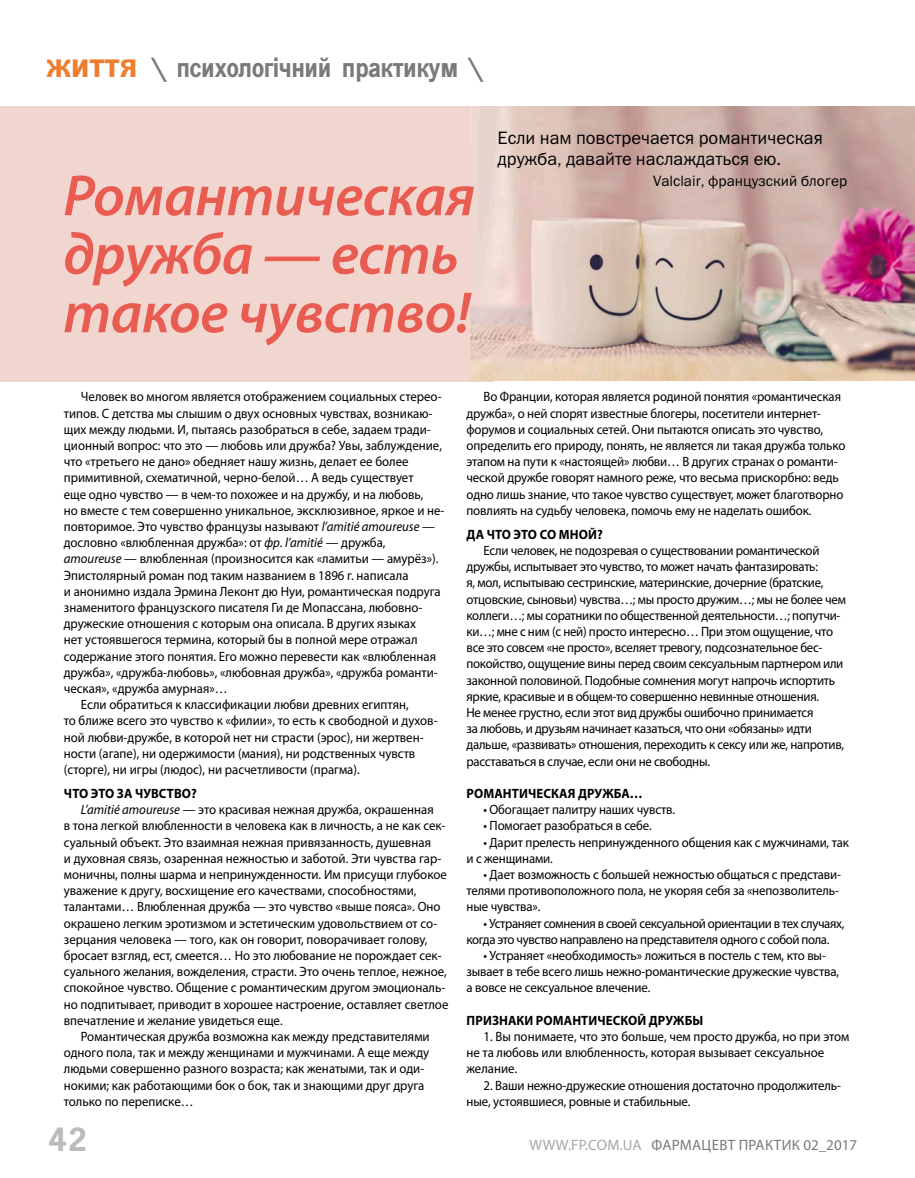
<style>
.page{position:relative;width:915px;height:1178px;background:#fff}
.page>*{position:absolute;margin:0;border:0;box-sizing:border-box;transform-origin:0 0}
.t1{font:italic 600 58.5px/58.5px "Myriad Pro";letter-spacing:-.01em;color:#e95c51}
.t2{font:700 34.5px "News Paper C";color:#babbbb}
.t3{font:700 28.5px "News Paper C";color:#7a7a7a}
.t4{font:18px/21px "Franklin Gothic Book ITC";color:#000}
.t5{font:15px "Franklin Gothic Book ITC";color:#000}
.t6{font:15px "Myriad Pro";letter-spacing:.02em;color:#a5a8a8}
.t7{font:15px "Myriad Pro";letter-spacing:.01em;color:#7a7a7a}
.t8{font:13.5px/16.2px "Myriad Pro";letter-spacing:-.005em;color:#000;scale:.95 1}
.t9{font:13.5px/16.2px "Myriad Pro";letter-spacing:-.03em;color:#000;scale:.95 1}
.t10{font:700 13.5px "Myriad Pro";letter-spacing:.01em;color:#000;scale:.95 1}
.s1{font-size:36px;color:#ee7e2f}
.s2{font-style:italic}
.s3{color:#7a7a7a}
</style>
<div class="page">
<div style="left:0;top:106px;width:493px;height:276px;background:#f1d6d0"></div>
<img style="left:471px;top:106px;width:443px;height:275px">
<h3 class="t3" style="left:47px;top:52px;width:435px"><span class="s1">життя</span> \ психологічний практикум \</h3>
<h1 class="t1" style="left:63px;top:165px;width:413px">Романтическая дружба — есть такое чувство!</h1>
<h3 class="t4" style="left:497px;top:127px;width:327px">Если нам повстречается романтическая дружба, давайте наслаждаться ею.</h3>
<p class="t5" style="left:653px;top:171px;width:195px">Valclair, французский блогер</p>
<p class="t8" style="left:81px;top:388px;width:381px">ЧЕЛОВЕК ВО МНОГОМ ЯВЛЯЕТСЯ ОТОБРАЖЕНИЕМ СОЦИАЛЬНЫХ СТЕРЕО-</p>
<p class="t8" style="left:64px;top:405px;width:389px">ТИПОВ. С ДЕТСТВА МЫ СЛЫШИМ О ДВУХ ОСНОВНЫХ ЧУВСТВАХ, ВОЗНИКАЮ-</p>
<p class="t8" style="left:64px;top:421px;width:387px">ЩИХ МЕЖДУ ЛЮДЬМИ. И, ПЫТАЯСЬ РАЗОБРАТЬСЯ В СЕБЕ, ЗАДАЕМ ТРАДИ-</p>
<p class="t8" style="left:64px;top:437px;width:399px">ЦИОННЫЙ ВОПРОС: ЧТО ЭТО — ЛЮБОВЬ ИЛИ ДРУЖБА? УВЫ, ЗАБЛУЖДЕНИЕ,</p>
<p class="t8" style="left:64px;top:453px;width:364px">ЧТО «ТРЕТЬЕГО НЕ ДАНО» ОБЕДНЯЕТ НАШУ ЖИЗНЬ, ДЕЛАЕТ ЕЕ БОЛЕЕ</p>
<p class="t8" style="left:64px;top:469px;width:369px">ПРИМИТИВНОЙ, СХЕМАТИЧНОЙ, ЧЕРНО-БЕЛОЙ… А ВЕДЬ СУЩЕСТВУЕТ</p>
<p class="t8" style="left:64px;top:486px;width:380px">ЕЩЕ ОДНО ЧУВСТВО — В ЧЕМ-ТО ПОХОЖЕЕ И НА ДРУЖБУ, И НА ЛЮБОВЬ,</p>
<p class="t8" style="left:64px;top:502px;width:402px">НО ВМЕСТЕ С ТЕМ СОВЕРШЕННО УНИКАЛЬНОЕ, ЭКСКЛЮЗИВНОЕ, ЯРКОЕ И НЕ-</p>
<p class="t8" style="left:64px;top:518px;width:392px">ПОВТОРИМОЕ. ЭТО ЧУВСТВО ФРАНЦУЗЫ НАЗЫВАЮТ <span class="s2">l’amitié amoureuse</span> —</p>
<p class="t8" style="left:64px;top:534px;width:340px">ДОСЛОВНО «ВЛЮБЛЕННАЯ ДРУЖБА»: ОТ <span class="s2">фр</span>. <span class="s2">l’amitié</span> — ДРУЖБА,</p>
<p class="t8" style="left:64px;top:550px;width:396px"><span class="s2">amoureuse</span> — ВЛЮБЛЕННАЯ (ПРОИЗНОСИТСЯ КАК «ЛАМИТЬИ — АМУРЁЗ»).</p>
<p class="t8" style="left:64px;top:567px;width:364px">ЭПИСТОЛЯРНЫЙ РОМАН ПОД ТАКИМ НАЗВАНИЕМ В 1896 Г. НАПИСАЛА</p>
<p class="t8" style="left:64px;top:583px;width:398px">И АНОНИМНО ИЗДАЛА ЭРМИНА ЛЕКОНТ ДЮ НУИ, РОМАНТИЧЕСКАЯ ПОДРУГА</p>
<p class="t8" style="left:64px;top:599px;width:379px">ЗНАМЕНИТОГО ФРАНЦУЗСКОГО ПИСАТЕЛЯ ГИ ДЕ МОПАССАНА, ЛЮБОВНО-</p>
<p class="t8" style="left:64px;top:615px;width:372px">ДРУЖЕСКИЕ ОТНОШЕНИЯ С КОТОРЫМ ОНА ОПИСАЛА. В ДРУГИХ ЯЗЫКАХ</p>
<p class="t8" style="left:64px;top:631px;width:374px">НЕТ УСТОЯВШЕГОСЯ ТЕРМИНА, КОТОРЫЙ БЫ В ПОЛНОЙ МЕРЕ ОТРАЖАЛ</p>
<p class="t8" style="left:64px;top:648px;width:393px">СОДЕРЖАНИЕ ЭТОГО ПОНЯТИЯ. ЕГО МОЖНО ПЕРЕВЕСТИ КАК «ВЛЮБЛЕННАЯ</p>
<p class="t8" style="left:64px;top:664px;width:395px">ДРУЖБА», «ДРУЖБА-ЛЮБОВЬ», «ЛЮБОВНАЯ ДРУЖБА», «ДРУЖБА РОМАНТИ-</p>
<p class="t8" style="left:64px;top:680px;width:174px">ЧЕСКАЯ», «ДРУЖБА АМУРНАЯ»…</p>
<p class="t8" style="left:81px;top:696px;width:346px">ЕСЛИ ОБРАТИТЬСЯ К КЛАССИФИКАЦИИ ЛЮБВИ ДРЕВНИХ ЕГИПТЯН,</p>
<p class="t8" style="left:64px;top:712px;width:395px">ТО БЛИЖЕ ВСЕГО ЭТО ЧУВСТВО К «ФИЛИИ», ТО ЕСТЬ К СВОБОДНОЙ И ДУХОВ-</p>
<p class="t8" style="left:64px;top:729px;width:380px">НОЙ ЛЮБВИ-ДРУЖБЕ, В КОТОРОЙ НЕТ НИ СТРАСТИ (ЭРОС), НИ ЖЕРТВЕН-</p>
<p class="t8" style="left:64px;top:745px;width:371px">НОСТИ (АГАПЕ), НИ ОДЕРЖИМОСТИ (МАНИЯ), НИ РОДСТВЕННЫХ ЧУВСТВ</p>
<p class="t8" style="left:64px;top:761px;width:313px">(СТОРГЕ), НИ ИГРЫ (ЛЮДОС), НИ РАСЧЕТЛИВОСТИ (ПРАГМА).</p>
<p class="t10" style="left:64px;top:784px;width:141px">Что это за чувство?</p>
<p class="t8" style="left:81px;top:801px;width:373px"><span class="s2">L’amitié amoureuse</span> — ЭТО КРАСИВАЯ НЕЖНАЯ ДРУЖБА, ОКРАШЕННАЯ</p>
<p class="t8" style="left:64px;top:817px;width:403px">В ТОНА ЛЕГКОЙ ВЛЮБЛЕННОСТИ В ЧЕЛОВЕКА КАК В ЛИЧНОСТЬ, А НЕ КАК СЕК-</p>
<p class="t8" style="left:64px;top:834px;width:388px">СУАЛЬНЫЙ ОБЪЕКТ. ЭТО ВЗАИМНАЯ НЕЖНАЯ ПРИВЯЗАННОСТЬ, ДУШЕВНАЯ</p>
<p class="t8" style="left:64px;top:850px;width:398px">И ДУХОВНАЯ СВЯЗЬ, ОЗАРЕННАЯ НЕЖНОСТЬЮ И ЗАБОТОЙ. ЭТИ ЧУВСТВА ГАР-</p>
<p class="t8" style="left:64px;top:866px;width:404px">МОНИЧНЫ, ПОЛНЫ ШАРМА И НЕПРИНУЖДЕННОСТИ. ИМ ПРИСУЩИ ГЛУБОКОЕ</p>
<p class="t8" style="left:64px;top:882px;width:372px">УВАЖЕНИЕ К ДРУГУ, ВОСХИЩЕНИЕ ЕГО КАЧЕСТВАМИ, СПОСОБНОСТЯМИ,</p>
<p class="t8" style="left:64px;top:898px;width:398px">ТАЛАНТАМИ… ВЛЮБЛЕННАЯ ДРУЖБА — ЭТО ЧУВСТВО «ВЫШЕ ПОЯСА». ОНО</p>
<p class="t8" style="left:64px;top:915px;width:394px">ОКРАШЕНО ЛЕГКИМ ЭРОТИЗМОМ И ЭСТЕТИЧЕСКИМ УДОВОЛЬСТВИЕМ ОТ СО-</p>
<p class="t8" style="left:64px;top:931px;width:384px">ЗЕРЦАНИЯ ЧЕЛОВЕКА — ТОГО, КАК ОН ГОВОРИТ, ПОВОРАЧИВАЕТ ГОЛОВУ,</p>
<p class="t8" style="left:64px;top:947px;width:399px">БРОСАЕТ ВЗГЛЯД, ЕСТ, СМЕЕТСЯ… НО ЭТО ЛЮБОВАНИЕ НЕ ПОРОЖДАЕТ СЕК-</p>
<p class="t8" style="left:64px;top:963px;width:404px">СУАЛЬНОГО ЖЕЛАНИЯ, ВОЖДЕЛЕНИЯ, СТРАСТИ. ЭТО ОЧЕНЬ ТЕПЛОЕ, НЕЖНОЕ,</p>
<p class="t8" style="left:64px;top:979px;width:403px">СПОКОЙНОЕ ЧУВСТВО. ОБЩЕНИЕ С РОМАНТИЧЕСКИМ ДРУГОМ ЭМОЦИОНАЛЬ-</p>
<p class="t8" style="left:64px;top:996px;width:406px">НО ПОДПИТЫВАЕТ, ПРИВОДИТ В ХОРОШЕЕ НАСТРОЕНИЕ, ОСТАВЛЯЕТ СВЕТЛОЕ</p>
<p class="t8" style="left:64px;top:1012px;width:232px">ВПЕЧАТЛЕНИЕ И ЖЕЛАНИЕ УВИДЕТЬСЯ ЕЩЕ.</p>
<p class="t8" style="left:81px;top:1028px;width:368px">РОМАНТИЧЕСКАЯ ДРУЖБА ВОЗМОЖНА КАК МЕЖДУ ПРЕДСТАВИТЕЛЯМИ</p>
<p class="t8" style="left:64px;top:1044px;width:386px">ОДНОГО ПОЛА, ТАК И МЕЖДУ ЖЕНЩИНАМИ И МУЖЧИНАМИ. А ЕЩЕ МЕЖДУ</p>
<p class="t8" style="left:64px;top:1060px;width:381px">ЛЮДЬМИ СОВЕРШЕННО РАЗНОГО ВОЗРАСТА; КАК ЖЕНАТЫМИ, ТАК И ОДИ-</p>
<p class="t8" style="left:64px;top:1077px;width:381px">НОКИМИ; КАК РАБОТАЮЩИМИ БОК О БОК, ТАК И ЗНАЮЩИМИ ДРУГ ДРУГА</p>
<p class="t8" style="left:64px;top:1093px;width:138px">ТОЛЬКО ПО ПЕРЕПИСКЕ…</p>
<h2 class="t2" style="left:47px;top:1120px;width:42px">42</h2>
<p class="t8" style="left:466px;top:388px;width:400px;text-indent:17px">ВО ФРАНЦИИ, КОТОРАЯ ЯВЛЯЕТСЯ РОДИНОЙ ПОНЯТИЯ «РОМАНТИЧЕСКАЯ ДРУЖБА», О НЕЙ СПОРЯТ ИЗВЕСТНЫЕ БЛОГЕРЫ, ПОСЕТИТЕЛИ ИНТЕРНЕТ-ФОРУМОВ И СОЦИАЛЬНЫХ СЕТЕЙ. ОНИ ПЫТАЮТСЯ ОПИСАТЬ ЭТО ЧУВСТВО, ОПРЕДЕЛИТЬ ЕГО ПРИРОДУ, ПОНЯТЬ, НЕ ЯВЛЯЕТСЯ ЛИ ТАКАЯ ДРУЖБА ТОЛЬКО ЭТАПОМ НА ПУТИ К «НАСТОЯЩЕЙ» ЛЮБВИ… В ДРУГИХ СТРАНАХ О РОМАНТИ-ЧЕСКОЙ ДРУЖБЕ ГОВОРЯТ НАМНОГО РЕЖЕ, ЧТО ВЕСЬМА ПРИСКОРБНО: ВЕДЬ ОДНО ЛИШЬ ЗНАНИЕ, ЧТО ТАКОЕ ЧУВСТВО СУЩЕСТВУЕТ, МОЖЕТ БЛАГОТВОРНО ПОВЛИЯТЬ НА СУДЬБУ ЧЕЛОВЕКА, ПОМОЧЬ ЕМУ НЕ НАДЕЛАТЬ ОШИБОК.</p>
<p class="t10" style="left:466px;top:525px;width:145px">Да что это со мной?</p>
<p class="t8" style="left:466px;top:542px;width:401px;text-indent:17px">ЕСЛИ ЧЕЛОВЕК, НЕ ПОДОЗРЕВАЯ О СУЩЕСТВОВАНИИ РОМАНТИЧЕСКОЙ ДРУЖБЫ, ИСПЫТЫВАЕТ ЭТО ЧУВСТВО, ТО МОЖЕТ НАЧАТЬ ФАНТАЗИРОВАТЬ:<br>Я, МОЛ, ИСПЫТЫВАЮ СЕСТРИНСКИЕ, МАТЕРИНСКИЕ, ДОЧЕРНИЕ (БРАТСКИЕ, ОТЦОВСКИЕ, СЫНОВЬИ) ЧУВСТВА…; МЫ ПРОСТО ДРУЖИМ…; МЫ НЕ БОЛЕЕ ЧЕМ КОЛЛЕГИ…; МЫ СОРАТНИКИ ПО ОБЩЕСТВЕННОЙ ДЕЯТЕЛЬНОСТИ…; ПОПУТЧИ-КИ…; МНЕ С НИМ (С НЕЙ) ПРОСТО ИНТЕРЕСНО… ПРИ ЭТОМ ОЩУЩЕНИЕ, ЧТО ВСЕ ЭТО СОВСЕМ «НЕ ПРОСТО», ВСЕЛЯЕТ ТРЕВОГУ, ПОДСОЗНАТЕЛЬНОЕ БЕС-ПОКОЙСТВО, ОЩУЩЕНИЕ ВИНЫ ПЕРЕД СВОИМ СЕКСУАЛЬНЫМ ПАРТНЕРОМ ИЛИ ЗАКОННОЙ ПОЛОВИНОЙ. ПОДОБНЫЕ СОМНЕНИЯ МОГУТ НАПРОЧЬ ИСПОРТИТЬ ЯРКИЕ, КРАСИВЫЕ И В ОБЩЕМ-ТО СОВЕРШЕННО НЕВИННЫЕ ОТНОШЕНИЯ.<br>НЕ МЕНЕЕ ГРУСТНО, ЕСЛИ ЭТОТ ВИД ДРУЖБЫ ОШИБОЧНО ПРИНИМАЕТСЯ<br>ЗА ЛЮБОВЬ, И ДРУЗЬЯМ НАЧИНАЕТ КАЗАТЬСЯ, ЧТО ОНИ «ОБЯЗАНЫ» ИДТИ ДАЛЬШЕ, «РАЗВИВАТЬ» ОТНОШЕНИЯ, ПЕРЕХОДИТЬ К СЕКСУ ИЛИ ЖЕ, НАПРОТИВ, РАССТАВАТЬСЯ В СЛУЧАЕ, ЕСЛИ ОНИ НЕ СВОБОДНЫ.</p>
<p class="t10" style="left:466px;top:784px;width:187px">Романтическая дружба…</p>
<p class="t8" style="left:483px;top:801px;width:203px">• ОБОГАЩАЕТ ПАЛИТРУ НАШИХ ЧУВСТВ.</p>
<p class="t8" style="left:483px;top:817px;width:179px">• ПОМОГАЕТ РАЗОБРАТЬСЯ В СЕБЕ.</p>
<p class="t8" style="left:466px;top:834px;width:404px;text-indent:17px">• ДАРИТ ПРЕЛЕСТЬ НЕПРИНУЖДЕННОГО ОБЩЕНИЯ КАК С МУЖЧИНАМИ, ТАК<br>И С ЖЕНЩИНАМИ.</p>
<p class="t8" style="left:466px;top:866px;width:395px;text-indent:17px">• ДАЕТ ВОЗМОЖНОСТЬ С БОЛЬШЕЙ НЕЖНОСТЬЮ ОБЩАТЬСЯ С ПРЕДСТАВИ-<br>ТЕЛЯМИ ПРОТИВОПОЛОЖНОГО ПОЛА, НЕ УКОРЯЯ СЕБЯ ЗА «НЕПОЗВОЛИТЕЛЬ-<br>НЫЕ ЧУВСТВА».</p>
<p class="t9" style="left:466px;top:915px;width:399px;text-indent:17px">• УСТРАНЯЕТ СОМНЕНИЯ В СВОЕЙ СЕКСУАЛЬНОЙ ОРИЕНТАЦИИ В ТЕХ СЛУЧАЯХ,<br>КОГДА ЭТО ЧУВСТВО НАПРАВЛЕНО НА ПРЕДСТАВИТЕЛЯ ОДНОГО С СОБОЙ ПОЛА.</p>
<p class="t8" style="left:466px;top:947px;width:393px;text-indent:17px">• УСТРАНЯЕТ «НЕОБХОДИМОСТЬ» ЛОЖИТЬСЯ В ПОСТЕЛЬ С ТЕМ, КТО ВЫ-<br>ЗЫВАЕТ В ТЕБЕ ВСЕГО ЛИШЬ НЕЖНО-РОМАНТИЧЕСКИЕ ДРУЖЕСКИЕ ЧУВСТВА,<br>А ВОВСЕ НЕ СЕКСУАЛЬНОЕ ВЛЕЧЕНИЕ.</p>
<p class="t10" style="left:466px;top:1011px;width:251px">Признаки романтической дружбы</p>
<p class="t8" style="left:466px;top:1028px;width:404px;text-indent:17px">1. ВЫ ПОНИМАЕТЕ, ЧТО ЭТО БОЛЬШЕ, ЧЕМ ПРОСТО ДРУЖБА, НО ПРИ ЭТОМ<br>НЕ ТА ЛЮБОВЬ ИЛИ ВЛЮБЛЕННОСТЬ, КОТОРАЯ ВЫЗЫВАЕТ СЕКСУАЛЬНОЕ<br>ЖЕЛАНИЕ.</p>
<p class="t8" style="left:466px;top:1077px;width:396px;text-indent:17px">2. ВАШИ НЕЖНО-ДРУЖЕСКИЕ ОТНОШЕНИЯ ДОСТАТОЧНО ПРОДОЛЖИТЕЛЬ-<br>НЫЕ, УСТОЯВШИЕСЯ, РОВНЫЕ И СТАБИЛЬНЫЕ.</p>
<p class="t6" style="left:529px;top:1135px;width:161px">WWW.FP.COM.UA <span class="s3">ФАРМАЦЕВТ</span></p>
<p class="t7" style="left:738px;top:1135px;width:120px">ПРАКТИК 02_2017</p>
</div>
